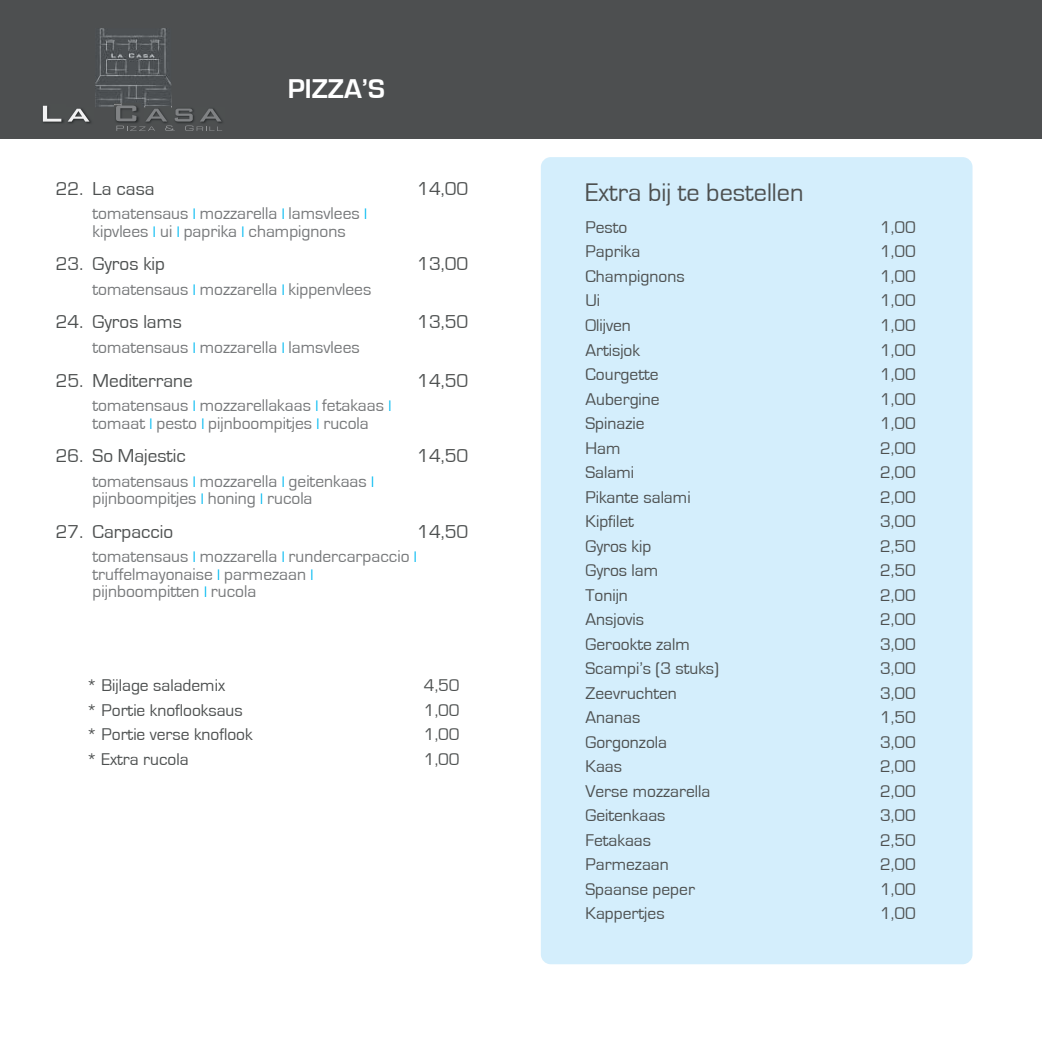
<style>
.page{position:relative;width:1042px;height:1042px;background:#fff}
.page>*{position:absolute;margin:0;border:0;box-sizing:border-box;transform-origin:0 0}
.t1{font:700 28px "Eurostile";color:#fff}
.t2{font:26.25px "Eurostile";color:#4d5050}
.t3{font:19.25px "Eurostile";color:#4d5050}
.t4{font:17.5px "Eurostile";color:#4d5050}
.t5{font:17.5px/17.5px "Eurostile";color:#76787a}
.s1{font-size:15.75px;color:#00b9f1}
</style>
<div class="page">
<div style="left:0;top:0;width:1042px;height:139px;background:#4d4f50"></div>
<img style="left:95px;top:28px;width:76px;height:79px">
<img style="left:43px;top:105px;width:21px;height:18px">
<svg style="left:43px;top:106px;width:18px;height:16px"></svg>
<img style="left:68px;top:108px;width:23px;height:16px">
<svg style="left:68px;top:109px;width:21px;height:13px"></svg>
<img style="left:114px;top:104px;width:26px;height:16px">
<svg style="left:116px;top:105px;width:106px;height:26px"></svg>
<div style="left:541px;top:157px;width:431px;height:807px;background:#d4eefc;border-radius:10px"></div>
<h1 class="t1" style="left:288px;top:79px;width:99px">PIZZA’S</h1>
<p class="t3" style="left:56px;top:182px;width:100px">22. La casa</p>
<p class="t3" style="left:417px;top:182px;width:53px">14,00</p>
<p class="t5" style="left:93px;top:206px;width:276px">tomatensaus <span class="s1">l</span> mozzarella <span class="s1">l</span> lamsvlees <span class="s1">l </span>kipvlees <span class="s1">l</span> ui <span class="s1">l</span> paprika <span class="s1">l</span> champignons</p>
<p class="t3" style="left:56px;top:257px;width:111px">23. Gyros kip</p>
<p class="t3" style="left:417px;top:257px;width:53px">13,00</p>
<p class="t5" style="left:93px;top:282px;width:280px">tomatensaus <span class="s1">l</span> mozzarella <span class="s1">l</span> kippenvlees</p>
<p class="t3" style="left:56px;top:315px;width:127px">24. Gyros lams</p>
<p class="t3" style="left:417px;top:315px;width:53px">13,50</p>
<p class="t5" style="left:93px;top:340px;width:269px">tomatensaus <span class="s1">l</span> mozzarella <span class="s1">l</span> lamsvlees</p>
<p class="t3" style="left:56px;top:374px;width:139px">25. Mediterrane</p>
<p class="t3" style="left:417px;top:374px;width:53px">14,50</p>
<p class="t5" style="left:93px;top:398px;width:300px">tomatensaus <span class="s1">l</span> mozzarellakaas <span class="s1">l</span> fetakaas <span class="s1">l </span>tomaat <span class="s1">l</span> pesto <span class="s1">l</span> pijnboompitjes <span class="s1">l</span> rucola</p>
<p class="t3" style="left:56px;top:449px;width:132px">26. So Majestic</p>
<p class="t3" style="left:417px;top:449px;width:53px">14,50</p>
<p class="t5" style="left:93px;top:474px;width:283px">tomatensaus <span class="s1">l</span> mozzarella <span class="s1">l</span> geitenkaas <span class="s1">l </span>pijnboompitjes <span class="s1">l</span> honing <span class="s1">l</span> rucola</p>
<p class="t3" style="left:56px;top:525px;width:119px">27. Carpaccio</p>
<p class="t3" style="left:417px;top:525px;width:53px">14,50</p>
<p class="t5" style="left:93px;top:549px;width:326px">tomatensaus <span class="s1">l</span> mozzarella <span class="s1">l</span> rundercarpaccio <span class="s1">l </span>truffelmayonaise <span class="s1">l</span> parmezaan <span class="s1">l </span>pijnboompitten <span class="s1">l</span> rucola</p>
<p class="t4" style="left:86px;top:679px;width:140px">* Bijlage salademix</p>
<p class="t4" style="left:424px;top:679px;width:37px">4,50</p>
<p class="t4" style="left:86px;top:704px;width:158px">* Portie knoflooksaus</p>
<p class="t4" style="left:424px;top:704px;width:37px">1,00</p>
<p class="t4" style="left:86px;top:728px;width:168px">* Portie verse knoflook</p>
<p class="t4" style="left:424px;top:728px;width:37px">1,00</p>
<p class="t4" style="left:86px;top:753px;width:104px">* Extra rucola</p>
<p class="t4" style="left:424px;top:753px;width:37px">1,00</p>
<h2 class="t2" style="left:585px;top:184px;width:220px">Extra bij te bestellen</h2>
<p class="t4" style="left:585px;top:221px;width:43px">Pesto</p>
<p class="t4" style="left:880px;top:221px;width:37px">1,00</p>
<p class="t4" style="left:585px;top:246px;width:56px">Paprika</p>
<p class="t4" style="left:880px;top:246px;width:37px">1,00</p>
<p class="t4" style="left:585px;top:270px;width:101px">Champignons</p>
<p class="t4" style="left:880px;top:270px;width:37px">1,00</p>
<p class="t4" style="left:585px;top:295px;width:16px">Ui</p>
<p class="t4" style="left:880px;top:295px;width:37px">1,00</p>
<p class="t4" style="left:585px;top:319px;width:47px">Olijven</p>
<p class="t4" style="left:880px;top:319px;width:37px">1,00</p>
<p class="t4" style="left:585px;top:344px;width:56px">Artisjok</p>
<p class="t4" style="left:880px;top:344px;width:37px">1,00</p>
<p class="t4" style="left:585px;top:368px;width:75px">Courgette</p>
<p class="t4" style="left:880px;top:368px;width:37px">1,00</p>
<p class="t4" style="left:585px;top:393px;width:76px">Aubergine</p>
<p class="t4" style="left:880px;top:393px;width:37px">1,00</p>
<p class="t4" style="left:585px;top:417px;width:61px">Spinazie</p>
<p class="t4" style="left:880px;top:417px;width:37px">1,00</p>
<p class="t4" style="left:585px;top:442px;width:37px">Ham</p>
<p class="t4" style="left:880px;top:442px;width:37px">2,00</p>
<p class="t4" style="left:585px;top:466px;width:50px">Salami</p>
<p class="t4" style="left:880px;top:466px;width:37px">2,00</p>
<p class="t4" style="left:585px;top:491px;width:107px">Pikante salami</p>
<p class="t4" style="left:880px;top:491px;width:37px">2,00</p>
<p class="t4" style="left:585px;top:515px;width:50px">Kipfilet</p>
<p class="t4" style="left:880px;top:515px;width:37px">3,00</p>
<p class="t4" style="left:585px;top:540px;width:67px">Gyros kip</p>
<p class="t4" style="left:880px;top:540px;width:37px">2,50</p>
<p class="t4" style="left:585px;top:564px;width:74px">Gyros lam</p>
<p class="t4" style="left:880px;top:564px;width:37px">2,50</p>
<p class="t4" style="left:585px;top:589px;width:44px">Tonijn</p>
<p class="t4" style="left:880px;top:589px;width:37px">2,00</p>
<p class="t4" style="left:585px;top:613px;width:60px">Ansjovis</p>
<p class="t4" style="left:880px;top:613px;width:37px">2,00</p>
<p class="t4" style="left:585px;top:638px;width:106px">Gerookte zalm</p>
<p class="t4" style="left:880px;top:638px;width:37px">3,00</p>
<p class="t4" style="left:585px;top:662px;width:135px">Scampi’s (3 stuks)</p>
<p class="t4" style="left:880px;top:662px;width:37px">3,00</p>
<p class="t4" style="left:585px;top:687px;width:93px">Zeevruchten</p>
<p class="t4" style="left:880px;top:687px;width:37px">3,00</p>
<p class="t4" style="left:585px;top:711px;width:56px">Ananas</p>
<p class="t4" style="left:880px;top:711px;width:37px">1,50</p>
<p class="t4" style="left:585px;top:736px;width:83px">Gorgonzola</p>
<p class="t4" style="left:880px;top:736px;width:37px">3,00</p>
<p class="t4" style="left:585px;top:760px;width:38px">Kaas</p>
<p class="t4" style="left:880px;top:760px;width:37px">2,00</p>
<p class="t4" style="left:585px;top:785px;width:126px">Verse mozzarella</p>
<p class="t4" style="left:880px;top:785px;width:37px">2,00</p>
<p class="t4" style="left:585px;top:809px;width:82px">Geitenkaas</p>
<p class="t4" style="left:880px;top:809px;width:37px">3,00</p>
<p class="t4" style="left:585px;top:834px;width:67px">Fetakaas</p>
<p class="t4" style="left:880px;top:834px;width:37px">2,50</p>
<p class="t4" style="left:585px;top:858px;width:85px">Parmezaan</p>
<p class="t4" style="left:880px;top:858px;width:37px">2,00</p>
<p class="t4" style="left:585px;top:883px;width:111px">Spaanse peper</p>
<p class="t4" style="left:880px;top:883px;width:37px">1,00</p>
<p class="t4" style="left:585px;top:907px;width:81px">Kappertjes</p>
<p class="t4" style="left:880px;top:907px;width:37px">1,00</p>
</div>
